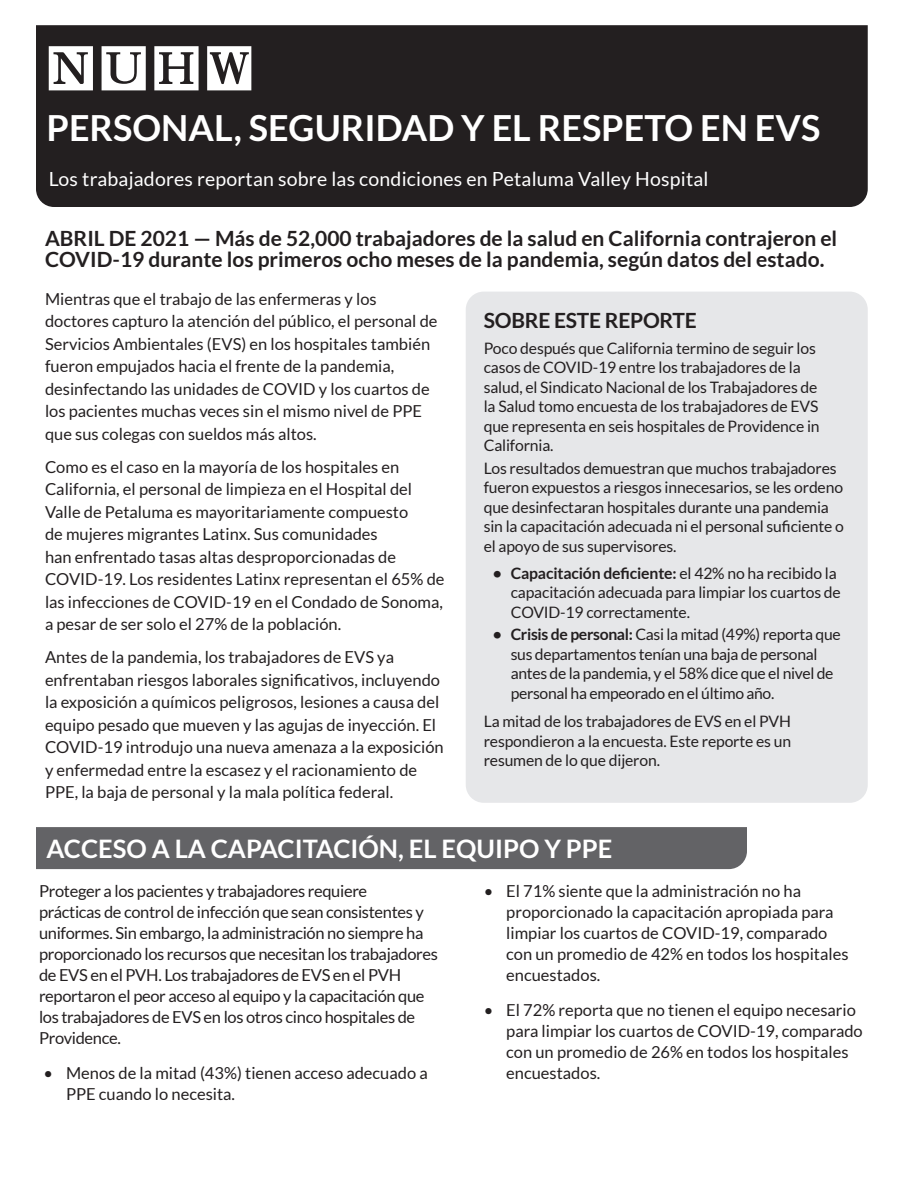
<style>
.page{position:relative;width:918px;height:1188px;background:#fff}
.page>*{position:absolute;margin:0;border:0;box-sizing:border-box;transform-origin:0 0}
.t1{font:700 36px "Lato";color:#fff}
.t2{font:700 25.5px "Lato";color:#fff}
.t3{font:700 21px/21px "Lato";color:#231f20}
.t4{font:19.5px "Lato";letter-spacing:.01em;color:#fff}
.t5{font:16.5px/22.5px "Lato";color:#231f20}
.t6{font:16.5px/21px "Lato";letter-spacing:-.02em;color:#231f20}
.t7{font:15.75px/19.5px "Lato";letter-spacing:-.01em;color:#231f20}
.s1{font-weight:700}
</style>
<div class="page">
<div style="left:466px;top:292px;width:402px;height:511px;background:#e6e7e9;border-radius:18px"></div>
<div style="left:36px;top:827px;width:711px;height:42px;background:#636366"></div>
<div style="left:36px;top:25px;width:832px;height:182px;background:#231f20"></div>
<svg style="left:49px;top:46px;width:44px;height:44px"></svg>
<svg style="left:102px;top:46px;width:44px;height:44px"></svg>
<svg style="left:154px;top:46px;width:45px;height:44px"></svg>
<svg style="left:207px;top:46px;width:44px;height:44px"></svg>
<p class="t1" style="left:46px;top:107px;width:775px">PERSONAL, SEGURIDAD Y EL RESPETO EN EVS</p>
<p class="t4" style="left:49px;top:168px;width:661px">Los trabajadores reportan sobre las condiciones en Petaluma Valley Hospital</p>
<p class="t3" style="left:45px;top:228px;width:794px">ABRIL DE 2021 — Más de 52,000 trabajadores de la salud en California contrajeron el<br>COVID-19 durante los primeros ocho meses de la pandemia, según datos del estado.</p>
<p class="t5" style="left:45px;top:288px;width:394px">Mientras que el trabajo de las enfermeras y los doctores capturo la atención del público, el personal de Servicios Ambientales (EVS) en los hospitales también fueron empujados hacia el frente de la pandemia, desinfectando las unidades de COVID y los cuartos de los pacientes muchas veces sin el mismo nivel de PPE que sus colegas con sueldos más altos.</p>
<p class="t5" style="left:45px;top:456px;width:401px">Como es el caso en la mayoría de los hospitales en California, el personal de limpieza en el Hospital del Valle de Petaluma es mayoritariamente compuesto<br>de mujeres migrantes Latinx. Sus comunidades<br>han enfrentado tasas altas desproporcionadas de COVID-19. Los residentes Latinx representan el 65% de las infecciones de COVID-19 en el Condado de Sonoma, a pesar de ser solo el 27% de la población.</p>
<p class="t5" style="left:45px;top:646px;width:400px">Antes de la pandemia, los trabajadores de EVS ya enfrentaban riesgos laborales significativos, incluyendo la exposición a químicos peligrosos, lesiones a causa del equipo pesado que mueven y las agujas de inyección. El COVID-19 introdujo una nueva amenaza a la exposición y enfermedad entre la escasez y el racionamiento de PPE, la baja de personal y la mala política federal.</p>
<p class="t3" style="left:484px;top:310px;width:215px">SOBRE ESTE REPORTE</p>
<p class="t7" style="left:484px;top:338px;width:337px">Poco después que California termino de seguir los casos de COVID-19 entre los trabajadores de la salud, el Sindicato Nacional de los Trabajadores de la Salud tomo encuesta de los trabajadores de EVS que representa en seis hospitales de Providence in California.</p>
<p class="t7" style="left:484px;top:458px;width:362px">Los resultados demuestran que muchos trabajadores fueron expuestos a riesgos innecesarios, se les ordeno que desinfectaran hospitales durante una pandemia sin la capacitación adecuada ni el personal suficiente o el apoyo de sus supervisores.</p>
<p class="t7" style="left:511px;top:563px;width:332px;text-indent:-18px"><span class="s1">• Capacitación deficiente:</span> el 42% no ha recibido la capacitación adecuada para limpiar los cuartos de<br>COVID-19 correctamente.</p>
<p class="t7" style="left:511px;top:624px;width:331px;text-indent:-18px"><span class="s1">• Crisis de personal:</span> Casi la mitad (49%) reporta que sus departamentos tenían una baja de personal antes de la pandemia, y el 58% dice que el nivel de personal ha empeorado en el último año.</p>
<p class="t7" style="left:484px;top:711px;width:309px;text-align:justify">La mitad de los trabajadores de EVS en el PVH respondieron a la encuesta. Este reporte es un resumen de lo que dijeron.</p>
<p class="t2" style="left:46px;top:834px;width:567px">ACCESO A LA CAPACITACIÓN, EL EQUIPO Y PPE</p>
<p class="t6" style="left:39px;top:881px;width:401px">Proteger a los pacientes y trabajadores requiere<br>prácticas de control de infección que sean consistentes y uniformes. Sin embargo, la administración no siempre ha proporcionado los recursos que necesitan los trabajadores de EVS en el PVH. Los trabajadores de EVS en el PVH reportaron el peor acceso al equipo y la capacitación que los trabajadores de EVS en los otros cinco hospitales de Providence.</p>
<p class="t5" style="left:66px;top:1062px;width:363px;line-height:21px;text-indent:-22px">• Menos de la mitad (43%) tienen acceso adecuado a<br>PPE cuando lo necesita.</p>
<p class="t5" style="left:506px;top:881px;width:344px;line-height:21px;text-indent:-22px">• El 71% siente que la administración no ha proporcionado la capacitación apropiada para limpiar los cuartos de COVID-19, comparado con un promedio de 42% en todos los hospitales encuestados.</p>
<p class="t5" style="left:506px;top:999px;width:358px;line-height:21px;text-indent:-22px">• El 72% reporta que no tienen el equipo necesario para limpiar los cuartos de COVID-19, comparado con un promedio de 26% en todos los hospitales encuestados.</p>
</div>
